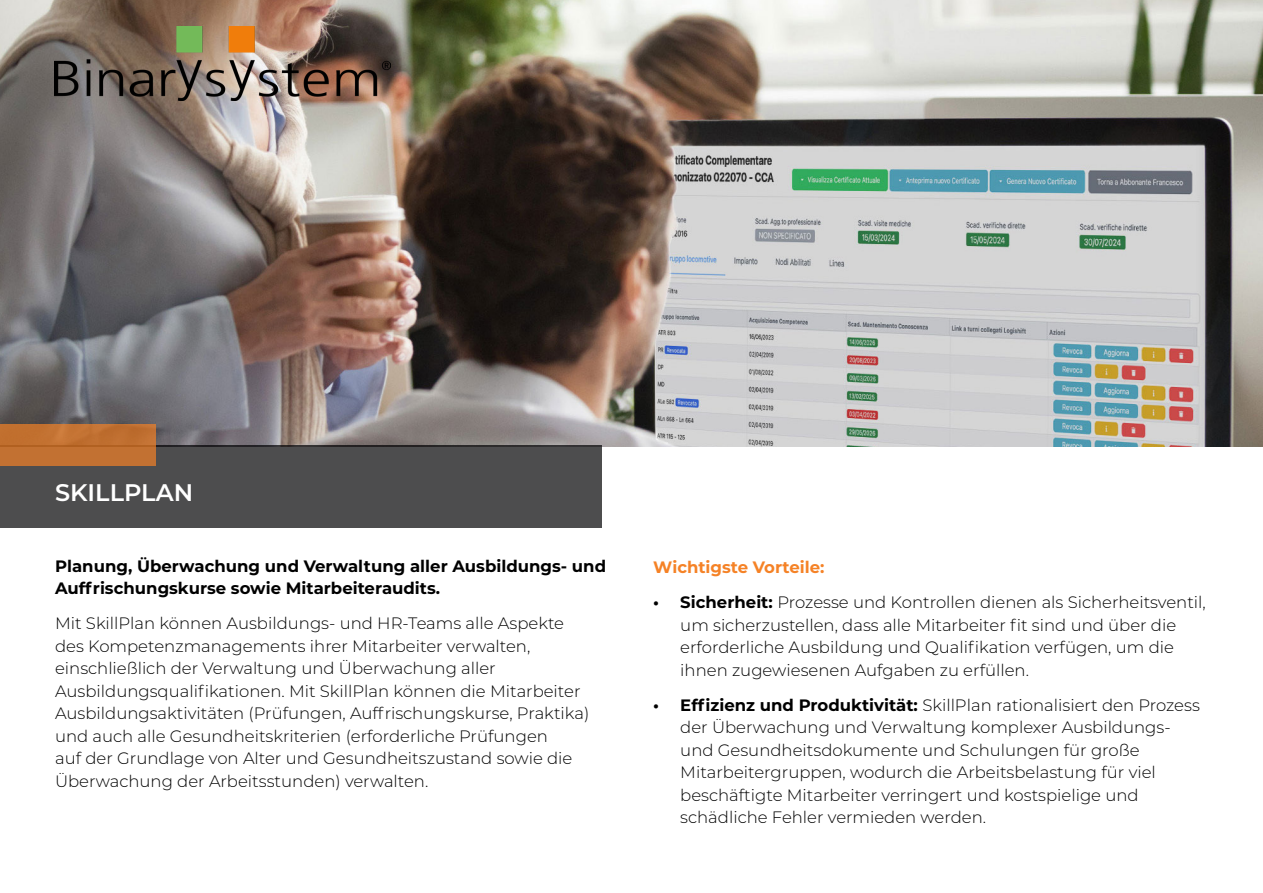
<style>
.page{position:relative;width:1263px;height:893px;background:#fff}
.page>*{position:absolute;margin:0;border:0;box-sizing:border-box;transform-origin:0 0}
.t1{font:600 24px "Montserrat";color:#fff}
.t2{font:300 16.5px/22.5px "Montserrat";color:#000}
.t3{font:700 16.5px/22.5px "Montserrat";color:#000}
.t4{font:700 16.5px "Montserrat";color:#f58226}
.s1{font-weight:700}
</style>
<div class="page">
<img style="left:0;top:0;width:1263px;height:446px">
<div style="left:0;top:445px;width:602px;height:82px;background:#4d4d4e"></div>
<div style="left:0;top:424px;width:155px;height:42px;background:#c27132"></div>
<img style="left:54px;top:27px;width:336px;height:74px">
<hr style="left:1262px;top:687px;width:1px;height:206px;background:#000001">
<p class="t1" style="left:55px;top:476px;width:140px">SKILLPLAN</p>
<p class="t3" style="left:55px;top:554px;width:553px">Planung, Überwachung und Verwaltung aller Ausbildungs- und<br>Auffrischungskurse sowie Mitarbeiteraudits.</p>
<p class="t2" style="left:55px;top:612px;width:536px">Mit SkillPlan können Ausbildungs- und HR-Teams alle Aspekte des Kompetenzmanagements ihrer Mitarbeiter verwalten, einschließlich der Verwaltung und Überwachung aller Ausbildungsqualifikationen. Mit SkillPlan können die Mitarbeiter Ausbildungsaktivitäten (Prüfungen, Auffrischungskurse, Praktika) und auch alle Gesundheitskriterien (erforderliche Prüfungen<br>auf der Grundlage von Alter und Gesundheitszustand sowie die Überwachung der Arbeitsstunden) verwalten.</p>
<p class="t4" style="left:653px;top:555px;width:173px">Wichtigste Vorteile:</p>
<p class="t2" style="left:680px;top:590px;width:527px;text-indent:-27px"><span class="s1">• Sicherheit:</span> Prozesse und Kontrollen dienen als Sicherheitsventil, um sicherzustellen, dass alle Mitarbeiter fit sind und über die erforderliche Ausbildung und Qualifikation verfügen, um die ihnen zugewiesenen Aufgaben zu erfüllen.</p>
<p class="t2" style="left:680px;top:693px;width:521px;text-indent:-27px"><span class="s1">• Effizienz und Produktivität:</span> SkillPlan rationalisiert den Prozess der Überwachung und Verwaltung komplexer Ausbildungs&shy;und Gesundheitsdokumente und Schulungen für große Mitarbeitergruppen, wodurch die Arbeitsbelastung für viel beschäftigte Mitarbeiter verringert und kostspielige und schädliche Fehler vermieden werden.</p>
</div>
